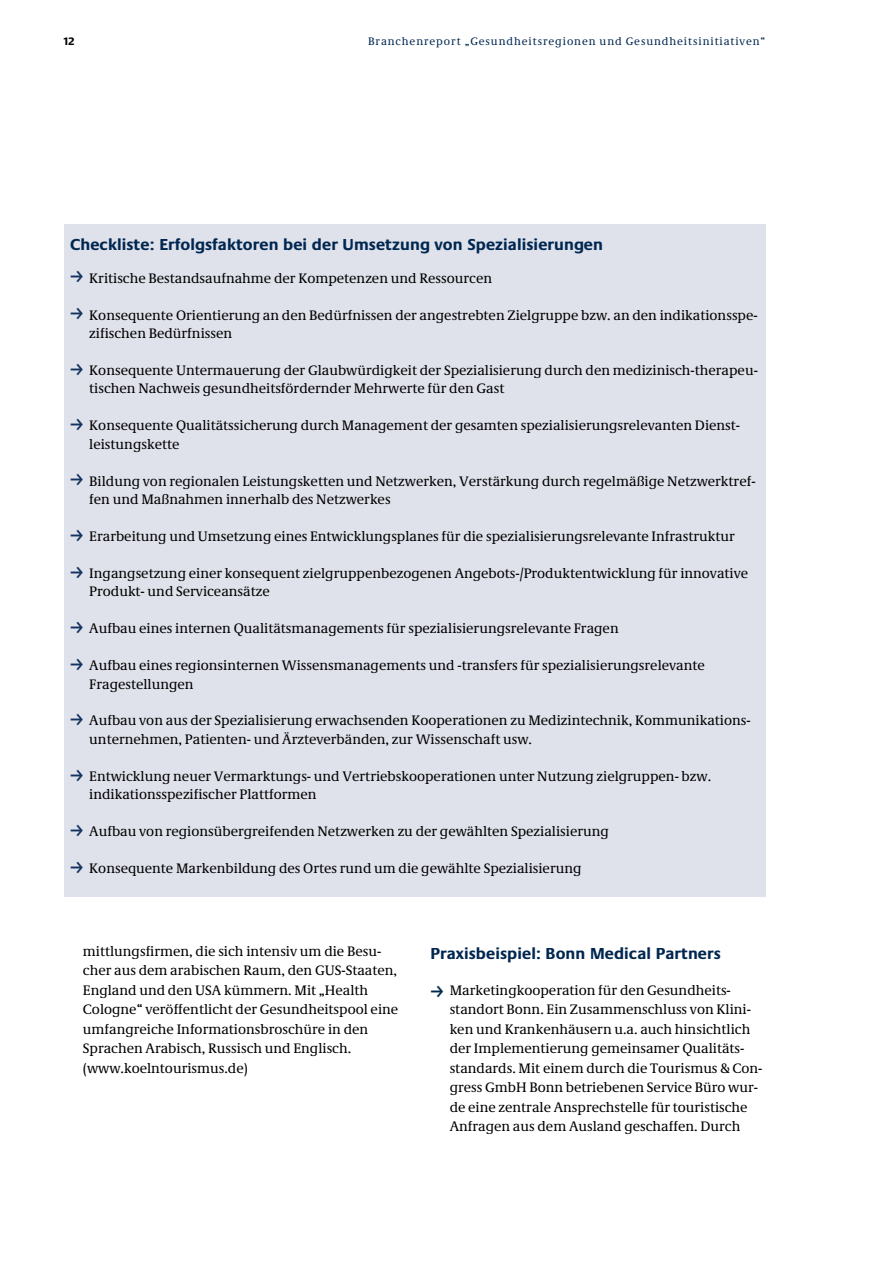
<style>
.page{position:relative;width:893px;height:1263px;background:#fff}
.page>*{position:absolute;margin:0;border:0;box-sizing:border-box;transform-origin:0 0}
.t1{font:700 16.5px "Neue Praxis";letter-spacing:.005em;color:#002750}
.t2{font:14.25px/19.5px "Neue Demos";color:#000}
.t3{font:11.25px "Neue Demos";letter-spacing:.08em;color:#002750}
.t4{font:700 11.25px "Neue Praxis";color:#000}
.s1{font-family:"Neue Praxis";font-size:13.5px;color:#002750}
</style>
<div class="page">
<div style="left:64px;top:225px;width:701px;height:672px;background:#dfe1eb"></div>
<p class="t4" style="left:64px;top:34px;width:12px">12</p>
<p class="t3" style="left:368px;top:34px;width:399px">Branchenreport „Gesundheitsregionen und Gesundheitsinitiativen“</p>
<p class="t1" style="left:70px;top:235px;width:534px">Checkliste: Erfolgsfaktoren bei der Umsetzung von Spezialisierungen</p>
<p class="t2" style="left:70px;top:268px;width:423px"><sup>ƒ</sup> Kritische Bestandsaufnahme der Kompetenzen und Ressourcen</p>
<p class="t2" style="left:89px;top:305px;width:670px;line-height:18.5px;text-indent:-19px"><sup>ƒ</sup> Konsequente Orientierung an den Bedürfnissen der angestrebten Zielgruppe bzw. an den indikationsspe&shy;zifischen Bedürfnissen</p>
<p class="t2" style="left:89px;top:361px;width:670px;line-height:18.5px;text-indent:-19px"><sup>ƒ</sup> Konsequente Untermauerung der Glaubwürdigkeit der Spezialisierung durch den medizinisch-therapeu&shy;tischen Nachweis gesundheitsfördernder Mehrwerte für den Gast</p>
<p class="t2" style="left:89px;top:416px;width:652px;line-height:18.5px;text-indent:-19px"><sup>ƒ</sup> Konsequente Qualitätssicherung durch Management der gesamten spezialisierungsrelevanten Dienst&shy;leistungskette</p>
<p class="t2" style="left:89px;top:471px;width:668px;line-height:18.5px;text-indent:-19px"><sup>ƒ</sup> Bildung von regionalen Leistungsketten und Netzwerken, Verstärkung durch regelmäßige Netzwerktref&shy;fen und Maßnahmen innerhalb des Netzwerkes</p>
<p class="t2" style="left:70px;top:526px;width:666px"><sup>ƒ</sup> Erarbeitung und Umsetzung eines Entwicklungsplanes für die spezialisierungsrelevante Infrastruktur</p>
<p class="t2" style="left:89px;top:564px;width:660px;line-height:18.5px;text-indent:-19px"><sup>ƒ</sup> Ingangsetzung einer konsequent zielgruppenbezogenen Angebots-/Produktentwicklung für innovative<br>Produkt- und Serviceansätze</p>
<p class="t2" style="left:70px;top:618px;width:550px"><sup>ƒ</sup> Aufbau eines internen Qualitätsmanagements für spezialisierungsrelevante Fragen</p>
<p class="t2" style="left:89px;top:656px;width:617px;line-height:18.5px;text-indent:-19px"><sup>ƒ</sup> Aufbau eines regionsinternen Wissensmanagements und -transfers für spezialisierungsrelevante<br>Fragestellungen</p>
<p class="t2" style="left:89px;top:711px;width:663px;line-height:18.5px;text-indent:-19px"><sup>ƒ</sup> Aufbau von aus der Spezialisierung erwachsenden Kooperationen zu Medizintechnik, Kommunikations&shy;unternehmen, Patienten- und Ärzteverbänden, zur Wissenschaft usw.</p>
<p class="t2" style="left:89px;top:767px;width:623px;line-height:18.5px;text-indent:-19px"><sup>ƒ</sup> Entwicklung neuer Vermarktungs- und Vertriebskooperationen unter Nutzung zielgruppen- bzw. indikationsspezifischer Plattformen</p>
<p class="t2" style="left:70px;top:821px;width:540px"><sup>ƒ</sup> Aufbau von regionsübergreifenden Netzwerken zu der gewählten Spezialisierung</p>
<p class="t2" style="left:70px;top:858px;width:513px"><sup>ƒ</sup> Konsequente Markenbildung des Ortes rund um die gewählte Spezialisierung</p>
<p class="t2" style="left:83px;top:941px;width:317px">mittlungsfirmen, die sich intensiv um die Besu&shy;cher aus dem arabischen Raum, den GUS-Staaten, England und den USA kümmern. Mit „Health Cologne“ veröffentlicht der Gesundheitspool eine umfangreiche Informationsbroschüre in den Sprachen Arabisch, Russisch und Englisch. (www.koelntourismus.de)</p>
<p class="t1" style="left:431px;top:943px;width:292px">Praxisbeispiel: Bonn Medical Partners</p>
<p class="t2" style="left:450px;top:980px;width:314px;text-indent:-19px"><span class="s1">ƒ</span> Marketingkooperation für den Gesundheits&shy;standort Bonn. Ein Zusammenschluss von Klini&shy;ken und Krankenhäusern u.a. auch hinsichtlich der Implementierung gemeinsamer Qualitäts&shy;standards. Mit einem durch die Tourismus &amp; Con&shy;gress GmbH Bonn betriebenen Service Büro wur&shy;de eine zentrale Ansprechstelle für touristische Anfragen aus dem Ausland geschaffen. Durch</p>
</div>
